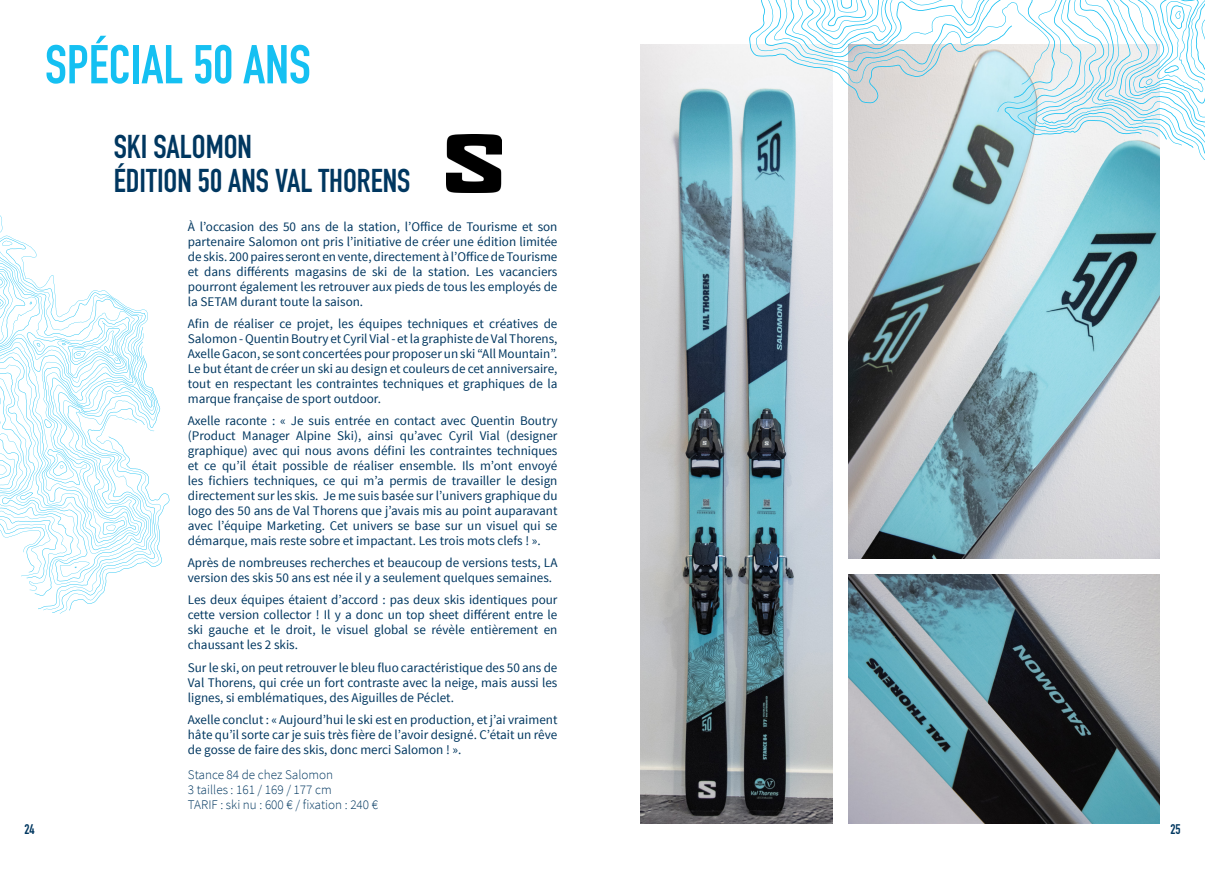
<style>
.page{position:relative;width:1205px;height:869px;background:#fff}
.page>*{position:absolute;margin:0;border:0;box-sizing:border-box;transform-origin:0 0}
.Texte_justifié_à_gau{font:700 53.75px "DIN Condensed";color:#15c0f2}
.Texte_justifié_à_gau-2{font:700 32.5px "DIN Condensed";color:#003760}
.t1{font:700 13.75px "DIN Condensed";color:#003760}
.Texte_justifié_à_gau-3{font:13.12px/15px "Source Sans Pro";color:#003760;text-align:justify}
.Texte_justifié_à_gau-4{font:300 13.12px "Source Sans Pro";color:#003760}
</style>
<div class="page">
<svg style="left:0;top:257px;width:169px;height:356px"></svg>
<img style="left:848px;top:574px;width:312px;height:249px">
<img style="left:848px;top:160px;width:312px;height:398px">
<img style="left:640px;top:45px;width:193px;height:778px">
<svg style="left:749px;top:27px;width:12px;height:85px"></svg>
<svg style="left:761px;top:0;width:40px;height:136px"></svg>
<svg style="left:807px;top:0;width:9px;height:145px"></svg>
<svg style="left:821px;top:0;width:384px;height:160px"></svg>
<svg style="left:828px;top:0;width:377px;height:154px"></svg>
<svg style="left:836px;top:0;width:369px;height:143px"></svg>
<svg style="left:841px;top:0;width:364px;height:137px"></svg>
<svg style="left:1125px;top:0;width:80px;height:127px"></svg>
<img style="left:446px;top:135px;width:56px;height:57px">
<p class="Texte_justifié_à_gau" style="left:45px;top:28px;width:267px">SPÉCIAL 50 ANS</p>
<p class="Texte_justifié_à_gau-2" style="left:114px;top:125px;width:140px">SKI SALOMON</p>
<p class="Texte_justifié_à_gau-2" style="left:114px;top:158px;width:298px">ÉDITION 50 ANS VAL THORENS</p>
<p class="Texte_justifié_à_gau-3" style="left:188px;top:219px;width:371px">À l’occasion des 50 ans de la station, l’Office de Tourisme et son partenaire Salomon ont pris l’initiative de créer une édition limitée de skis. 200 paires seront en vente, directement à l’Office de Tourisme et dans différents magasins de ski de la station. Les vacanciers pourront également les retrouver aux pieds de tous les employés de la SETAM durant toute la saison.</p>
<p class="Texte_justifié_à_gau-3" style="left:188px;top:316px;width:371px">Afin de réaliser ce projet, les équipes techniques et créatives de Salomon - Quentin Boutry et Cyril Vial - et la graphiste de Val Thorens, Axelle Gacon, se sont concertées pour proposer un ski “All Mountain”.<br>Le but étant de créer un ski au design et couleurs de cet anniversaire, tout en respectant les contraintes techniques et graphiques de la marque française de sport outdoor.</p>
<p class="Texte_justifié_à_gau-3" style="left:188px;top:413px;width:371px">Axelle raconte : « Je suis entrée en contact avec Quentin Boutry (Product Manager Alpine Ski), ainsi qu’avec Cyril Vial (designer graphique) avec qui nous avons défini les contraintes techniques et ce qu’il était possible de réaliser ensemble. Ils m’ont envoyé les fichiers techniques, ce qui m’a permis de travailler le design directement sur les skis. Je me suis basée sur l’univers graphique du logo des 50 ans de Val Thorens que j’avais mis au point auparavant avec l’équipe Marketing. Cet univers se base sur un visuel qui se démarque, mais reste sobre et impactant. Les trois mots clefs ! ».</p>
<p class="Texte_justifié_à_gau-3" style="left:188px;top:555px;width:371px">Après de nombreuses recherches et beaucoup de versions tests, LA version des skis 50 ans est née il y a seulement quelques semaines.</p>
<p class="Texte_justifié_à_gau-3" style="left:188px;top:592px;width:371px">Les deux équipes étaient d’accord : pas deux skis identiques pour cette version collector ! Il y a donc un top sheet différent entre le ski gauche et le droit, le visuel global se révèle entièrement en chaussant les 2 skis.</p>
<p class="Texte_justifié_à_gau-3" style="left:188px;top:659px;width:371px">Sur le ski, on peut retrouver le bleu fluo caractéristique des 50 ans de Val Thorens, qui crée un fort contraste avec la neige, mais aussi les lignes, si emblématiques, des Aiguilles de Péclet.</p>
<p class="Texte_justifié_à_gau-3" style="left:188px;top:711px;width:371px">Axelle conclut : « Aujourd’hui le ski est en production, et j’ai vraiment hâte qu’il sorte car je suis très fière de l’avoir designé. C’était un rêve de gosse de faire des skis, donc merci Salomon ! ».</p>
<p class="Texte_justifié_à_gau-4" style="left:188px;top:766px;width:147px">Stance 84 de chez Salomon</p>
<p class="Texte_justifié_à_gau-4" style="left:188px;top:781px;width:145px">3 tailles : 161 / 169 / 177 cm</p>
<p class="Texte_justifié_à_gau-4" style="left:188px;top:796px;width:192px">TARIF : ski nu : 600 € / fixation : 240 €</p>
<p class="t1" style="left:24px;top:819px;width:12px">24</p>
<p class="t1" style="left:1170px;top:819px;width:12px">25</p>
</div>
